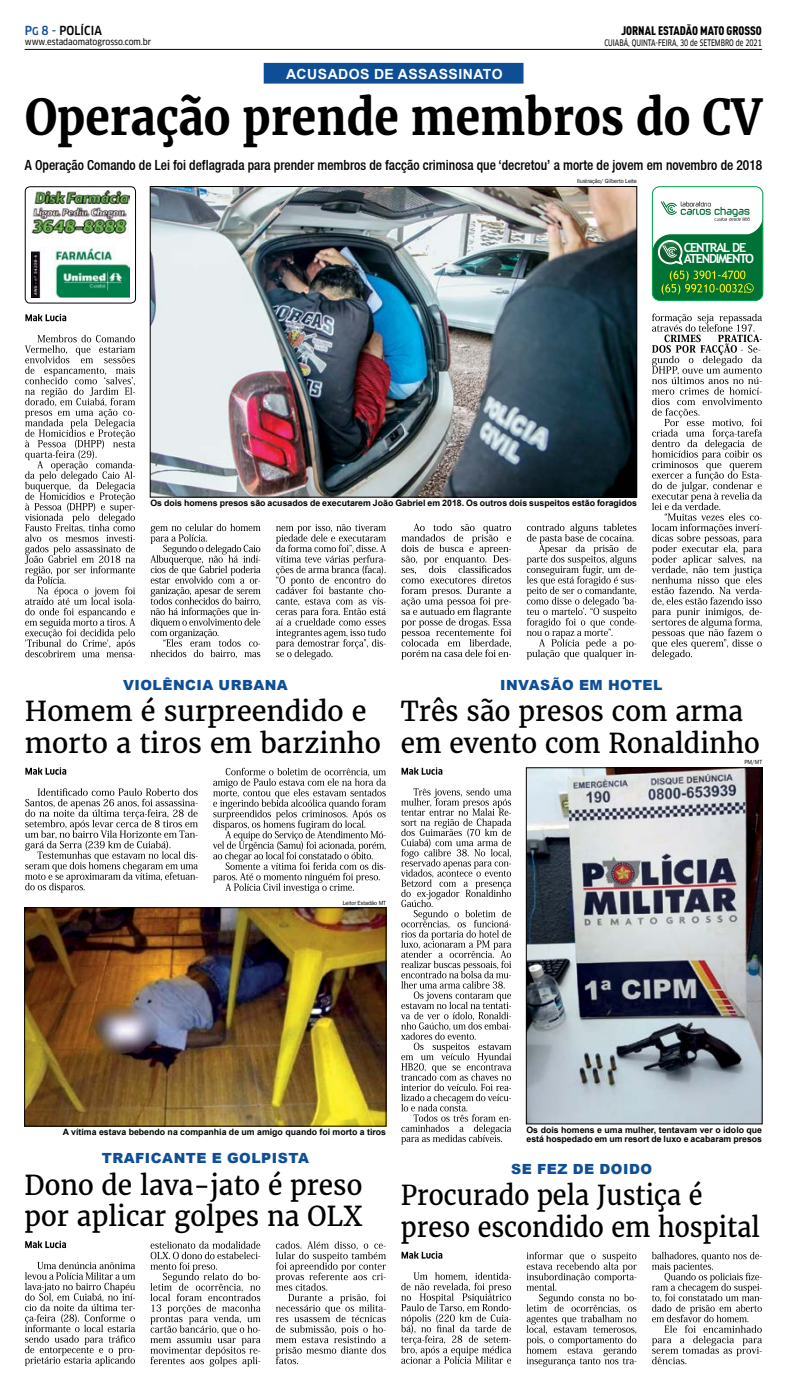
<style>
.page{position:relative;width:787px;height:1389px;background:#fff}
.page>*{position:absolute;margin:0;border:0;box-sizing:border-box;transform-origin:0 0}
.t1{font:700 49px "Merriweather";color:#000;scale:.9 1}
.t2{font:27.12px/31.5px "Merriweather";color:#000}
.t3{font:27.12px/31.5px "Merriweather";color:#000;scale:.93 1}
.t4{font:500 condensed 14px "Helvetica Neue";color:#000;scale:.96 1}
.t5{font:900 14px "Arial";letter-spacing:.035em;color:#0e4e96}
.t6{font:700 14px "Arial";letter-spacing:.035em;color:#fff}
.t7{font:700 12.69px/11px "Trebuchet MS";letter-spacing:-.1em;color:#fff}
.t8{font:12.25px "DIN Cond Black Alternate";color:#000}
.t9{font:500 condensed 12.25px "Clan OT";letter-spacing:.01em;color:#000;scale:.95 1}
.t10{font:700 8.75px/9.6px "Arial";color:#000}
.t11{font:8.75px "Clan OT Narrow News";color:#000;scale:.8 1}
.t12{font:8.75px "Clan OT Narrow News";color:#000}
.t13{font:6.12px "Franklin Gothic";letter-spacing:-.01em;color:#000;scale:.95 1}
.s1{color:#0e4e96}
.s2{font-size:10.5px;color:#0e4e96}
</style>
<div class="page">
<div style="left:264px;top:63px;width:259px;height:20px;background:#0e4e96"></div>
<div style="left:264px;top:63px;width:259px;height:21px;border:1px solid #0e4e96"></div>
<svg style="left:25px;top:335px;width:110px;height:322px"></svg>
<svg style="left:25px;top:314px;width:41px;height:7px"></svg>
<svg style="left:526px;top:523px;width:110px;height:136px"></svg>
<img style="left:32px;top:190px;width:98px;height:108px">
<div style="left:25px;top:187px;width:111px;height:116px;border:1px solid #000;border-radius:5px"></div>
<div style="left:652px;top:187px;width:110px;height:113px;background:#007236;border-radius:7px"></div>
<div style="left:652px;top:186px;width:110px;height:115px;border:1px solid #00a651;border-radius:7px"></div>
<svg style="left:661px;top:271px;width:92px;height:24px"></svg>
<svg style="left:652px;top:187px;width:110px;height:78px"></svg>
<svg style="left:150px;top:524px;width:110px;height:134px"></svg>
<svg style="left:276px;top:524px;width:110px;height:136px"></svg>
<svg style="left:401px;top:523px;width:110px;height:136px"></svg>
<hr style="left:25px;top:49px;width:736px;height:1px;background:#000">
<svg style="left:651px;top:314px;width:110px;height:346px"></svg>
<img style="left:152px;top:188px;width:482px;height:307px">
<div style="left:150px;top:186px;width:486px;height:311px;border:1px solid #000"></div>
<svg style="left:25px;top:788px;width:173px;height:105px"></svg>
<svg style="left:25px;top:767px;width:41px;height:8px"></svg>
<svg style="left:213px;top:768px;width:173px;height:125px"></svg>
<svg style="left:401px;top:788px;width:110px;height:356px"></svg>
<svg style="left:401px;top:767px;width:41px;height:8px"></svg>
<svg style="left:25px;top:1262px;width:110px;height:104px"></svg>
<svg style="left:25px;top:1241px;width:41px;height:7px"></svg>
<svg style="left:150px;top:1241px;width:110px;height:126px"></svg>
<svg style="left:401px;top:1272px;width:110px;height:92px"></svg>
<svg style="left:401px;top:1251px;width:41px;height:8px"></svg>
<svg style="left:526px;top:1252px;width:110px;height:115px"></svg>
<svg style="left:652px;top:1252px;width:109px;height:112px"></svg>
<svg style="left:276px;top:1241px;width:110px;height:123px"></svg>
<img style="left:528px;top:770px;width:232px;height:352px">
<div style="left:526px;top:768px;width:236px;height:356px;border:1px solid #000"></div>
<img style="left:27px;top:910px;width:357px;height:214px">
<div style="left:25px;top:908px;width:361px;height:218px;border:1px solid #000"></div>
<h3 class="t9" style="left:25px;top:23px;width:83px"><span class="s1">P</span><span class="s2">G</span> <span class="s1">8 -</span> POLÍCIA</h3>
<p class="t12" style="left:25px;top:37px;width:128px">www.estadaomatogrosso.com.br</p>
<h3 class="t8" style="left:620px;top:23px;width:142px">JORNAL ESTADÃO MATO GROSSO</h3>
<p class="t11" style="left:604px;top:37px;width:198px">CUIABÁ, QUINTA-FEIRA, 30 de SETEMBRO de 2021</p>
<h3 class="t6" style="left:286px;top:64px;width:218px">ACUSADOS DE ASSASSINATO</h3>
<h1 class="t1" style="left:25px;top:87px;width:820px">Operação prende membros do CV</h1>
<h3 class="t4" style="left:25px;top:156px;width:769px">A Operação Comando de Lei foi deflagrada para prender membros de facção criminosa que ‘decretou’ a morte de jovem em novembro de 2018</h3>
<p class="t13" style="left:577px;top:177px;width:64px">Ilustração/ Gilberto Leite</p>
<h3 class="t7" style="left:683px;top:242px;width:72px">CENTRAL DE<br>ATENDIMENTO</h3>
<p class="t10" style="left:150px;top:499px;width:488px">Os dois homens presos são acusados de executarem João Gabriel em 2018. Os outros dois suspeitos estão foragidos</p>
<h3 class="t5" style="left:123px;top:675px;width:166px">VIOLÊNCIA URBANA</h3>
<h2 class="t2" style="left:25px;top:696px;width:357px">Homem é surpreendido e morto a tiros em barzinho</h2>
<h3 class="t5" style="left:500px;top:675px;width:164px">INVASÃO EM HOTEL</h3>
<h2 class="t2" style="left:400px;top:696px;width:360px">Três são presos com arma em evento com Ronaldinho</h2>
<p class="t13" style="left:744px;top:759px;width:20px">PM/MT</p>
<p class="t13" style="left:342px;top:899px;width:47px">Leitor Estadão MT</p>
<p class="t10" style="left:63px;top:1127px;width:325px">A vítima estava bebendo na companhia de um amigo quando foi morto a tiros</p>
<h3 class="t5" style="left:102px;top:1148px;width:208px">TRAFICANTE E GOLPISTA</h3>
<h2 class="t2" style="left:25px;top:1169px;width:339px">Dono de lava-jato é preso por aplicar golpes na OLX</h2>
<p class="t10" style="left:526px;top:1125px;width:237px">Os dois homens e uma mulher, tentavam ver o ídolo que está hospedado em um resort de luxo e acabaram presos</p>
<h3 class="t5" style="left:511px;top:1158px;width:142px">SE FEZ DE DOIDO</h3>
<h2 class="t3" style="left:401px;top:1180px;width:387px">Procurado pela Justiça é preso escondido em hospital</h2>
</div>
